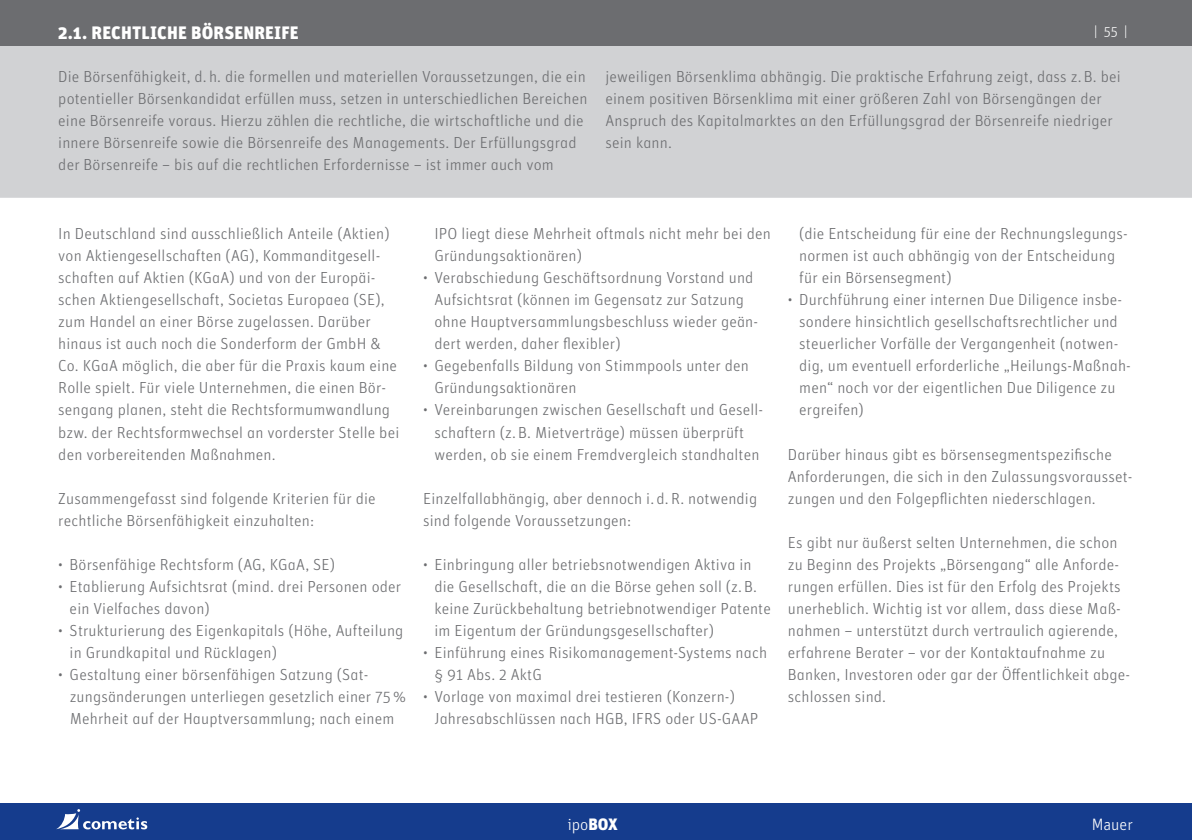
<style>
.page{position:relative;width:1192px;height:840px;background:#fff}
.page>*{position:absolute;margin:0;border:0;box-sizing:border-box;transform-origin:0 0}
.t1{font:900 18px "Unit";letter-spacing:.01em;color:#fff}
.t2{font:300 16.4px "Unit";color:#fff}
.t3{font:16px/22px "Unit Light Alternate";letter-spacing:.01em;color:#6c6d70}
.t4{font:300 14px "Unit";color:#fff}
.s1{font-weight:900}
</style>
<div class="page">
<div style="left:0;top:46px;width:1192px;height:152px;background:#d1d2d4"></div>
<div style="left:0;top:0;width:1192px;height:46px;background:#6c6d70"></div>
<div style="left:0;top:802px;width:1192px;height:37px;background:#153c8d"></div>
<svg style="left:56px;top:809px;width:91px;height:20px"></svg>
<p class="t1" style="left:58px;top:21px;width:242px">2.1. RECHTLICHE BÖRSENREIFE</p>
<p class="t3" style="left:58px;top:65px;width:531px">Die Börsenfähigkeit, d. h. die formellen und materiellen Voraussetzungen, die ein potentieller Börsenkandidat erfüllen muss, setzen in unterschiedlichen Bereichen eine Börsenreife voraus. Hierzu zählen die rechtliche, die wirtschaftliche und die innere Börsenreife sowie die Börsenreife des Managements. Der Erfüllungsgrad der Börsenreife – bis auf die rechtlichen Erfordernisse – ist immer auch vom</p>
<p class="t3" style="left:605px;top:65px;width:517px">jeweiligen Börsenklima abhängig. Die praktische Erfahrung zeigt, dass z. B. bei einem positiven Börsenklima mit einer größeren Zahl von Börsengängen der Anspruch des Kapitalmarktes an den Erfüllungsgrad der Börsenreife niedriger sein kann.</p>
<p class="t4" style="left:1094px;top:23px;width:35px">| 55 |</p>
<p class="t3" style="left:58px;top:222px;width:342px">In Deutschland sind ausschließlich Anteile (Aktien) von Aktiengesellschaften (AG), Kommanditgesell&shy;schaften auf Aktien (KGaA) und von der Europäi&shy;schen Aktiengesellschaft, Societas Europaea (SE), zum Handel an einer Börse zugelassen. Darüber hinaus ist auch noch die Sonderform der GmbH &amp; Co. KGaA möglich, die aber für die Praxis kaum eine Rolle spielt. Für viele Unternehmen, die einen Bör&shy;sengang planen, steht die Rechtsformumwandlung bzw. der Rechtsformwechsel an vorderster Stelle bei den vorbereitenden Maßnahmen.</p>
<p class="t3" style="left:58px;top:486px;width:319px">Zusammengefasst sind folgende Kriterien für die rechtliche Börsenfähigkeit einzuhalten:</p>
<p class="t3" style="left:58px;top:552px;width:278px">• Börsenfähige Rechtsform (AG, KGaA, SE)</p>
<p class="t3" style="left:70px;top:574px;width:333px;text-indent:-11px">• Etablierung Aufsichtsrat (mind. drei Personen oder ein Vielfaches davon)</p>
<p class="t3" style="left:70px;top:618px;width:335px;text-indent:-11px">• Strukturierung des Eigenkapitals (Höhe, Aufteilung in Grundkapital und Rücklagen)</p>
<p class="t3" style="left:70px;top:662px;width:338px;text-indent:-11px">• Gestaltung einer börsenfähigen Satzung (Sat&shy;zungsänderungen unterliegen gesetzlich einer 75 %<br>Mehrheit auf der Hauptversammlung; nach einem</p>
<p class="t3" style="left:434px;top:222px;width:338px">IPO liegt diese Mehrheit oftmals nicht mehr bei den<br>Gründungsaktionären)</p>
<p class="t3" style="left:434px;top:266px;width:325px;text-indent:-11px">• Verabschiedung Geschäftsordnung Vorstand und Aufsichtsrat (können im Gegensatz zur Satzung ohne Hauptversammlungsbeschluss wieder geän&shy;dert werden, daher flexibler)</p>
<p class="t3" style="left:434px;top:354px;width:316px;text-indent:-11px">• Gegebenfalls Bildung von Stimmpools unter den<br>Gründungsaktionären</p>
<p class="t3" style="left:423px;top:398px;width:341px;text-align:center">• Vereinbarungen zwischen Gesellschaft und Gesell&shy;schaftern (z. B. Mietverträge) müssen überprüft werden, ob sie einem Fremdvergleich standhalten</p>
<p class="t3" style="left:423px;top:486px;width:336px">Einzelfallabhängig, aber dennoch i. d. R. notwendig sind folgende Voraussetzungen:</p>
<p class="t3" style="left:434px;top:552px;width:338px;text-indent:-11px">• Einbringung aller betriebsnotwendigen Aktiva in die Gesellschaft, die an die Börse gehen soll (z. B. keine Zurückbehaltung betriebnotwendiger Patente im Eigentum der Gründungsgesellschafter)</p>
<p class="t3" style="left:434px;top:640px;width:334px;text-indent:-11px">• Einführung eines Risikomanagement-Systems nach § 91 Abs. 2 AktG</p>
<p class="t3" style="left:434px;top:684px;width:325px;text-indent:-11px">• Vorlage von maximal drei testieren (Konzern-)<br>Jahresabschlüssen nach HGB, IFRS oder US-GAAP</p>
<p class="t3" style="left:799px;top:222px;width:330px">(die Entscheidung für eine der Rechnungslegungs&shy;normen ist auch abhängig von der Entscheidung für ein Börsensegment)</p>
<p class="t3" style="left:799px;top:288px;width:333px;text-indent:-11px">• Durchführung einer internen Due Diligence insbe&shy;sondere hinsichtlich gesellschaftsrechtlicher und steuerlicher Vorfälle der Vergangenheit (notwen&shy;dig, um eventuell erforderliche „Heilungs-Maßnah&shy;men“ noch vor der eigentlichen Due Diligence zu ergreifen)</p>
<p class="t3" style="left:788px;top:442px;width:346px">Darüber hinaus gibt es börsensegmentspezifische<br>Anforderungen, die sich in den Zulassungsvorausset&shy;zungen und den Folgepflichten niederschlagen.</p>
<p class="t3" style="left:788px;top:530px;width:344px">Es gibt nur äußerst selten Unternehmen, die schon zu Beginn des Projekts „Börsengang“ alle Anforde&shy;rungen erfüllen. Dies ist für den Erfolg des Projekts unerheblich. Wichtig ist vor allem, dass diese Maß&shy;nahmen – unterstützt durch vertraulich agierende, erfahrene Berater – vor der Kontaktaufnahme zu Banken, Investoren oder gar der Öffentlichkeit abge&shy;schlossen sind.</p>
<p class="t2" style="left:567px;top:814px;width:52px">ipo<span class="s1">BOX</span></p>
<p class="t2" style="left:1091px;top:814px;width:43px">Mauer</p>
</div>
